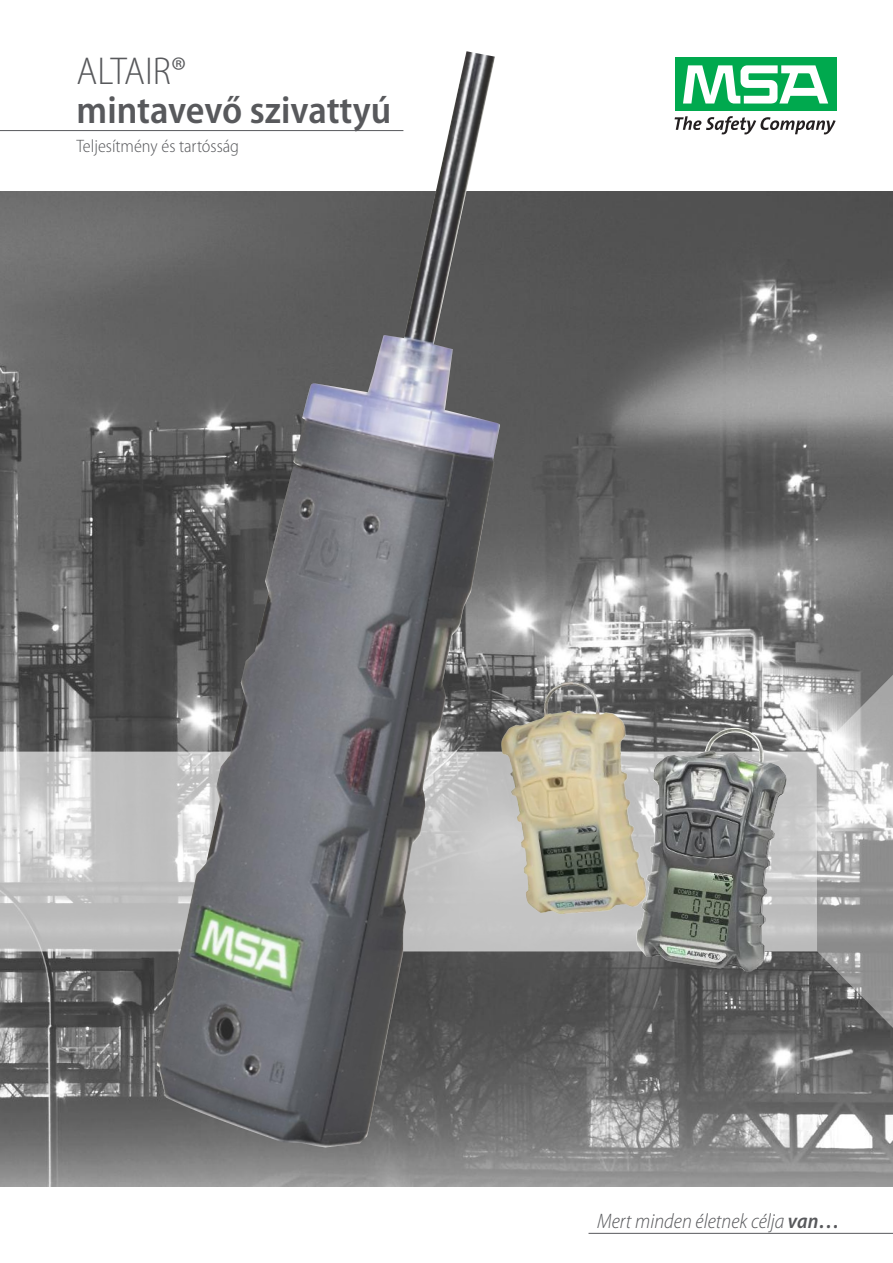
<style>
.page{position:relative;width:893px;height:1263px;background:#fff}
.page>*{position:absolute;margin:0;border:0;box-sizing:border-box;transform-origin:0 0}
.t1{font:600 semi-condensed 39px "Myriad Pro";color:#58595c}
.t2{font:300 semi-condensed 39px "Myriad Pro";color:#58595c}
.t3{font:italic 300 semi-condensed 21px "Myriad Pro";color:#58595c}
.t4{font:300 semi-condensed 18px "Myriad Pro";color:#58595c}
.s1{font-weight:600}
</style>
<div class="page">
<img style="left:0;top:191px;width:893px;height:995px">
<div style="left:675px;top:57px;width:161px;height:54px;background:#00a94e"></div>
<svg style="left:683px;top:65px;width:145px;height:39px"></svg>
<svg style="left:675px;top:116px;width:161px;height:18px"></svg>
<hr style="left:588px;top:1233px;width:305px;height:1px;background:#58595c">
<svg style="left:817px;top:660px;width:76px;height:380px;background:#a4a4a4"></svg>
<svg style="left:0;top:752px;width:817px;height:199px;background:#c9c9c9"></svg>
<img style="left:157px;top:51px;width:416px;height:1096px">
<img style="left:636px;top:728px;width:150px;height:244px">
<img style="left:501px;top:680px;width:146px;height:234px">
<hr style="left:0;top:130px;width:403px;height:1px;background:#58595c">
<h1 class="t2" style="left:77px;top:50px;width:111px">ALTAIR®</h1>
<h1 class="t1" style="left:77px;top:88px;width:316px">mintavevő szivattyú</h1>
<p class="t4" style="left:77px;top:136px;width:164px">Teljesítmény és tartósság</p>
<p class="t3" style="left:597px;top:1209px;width:244px">Mert minden életnek célja <span class="s1">van…</span></p>
</div>
